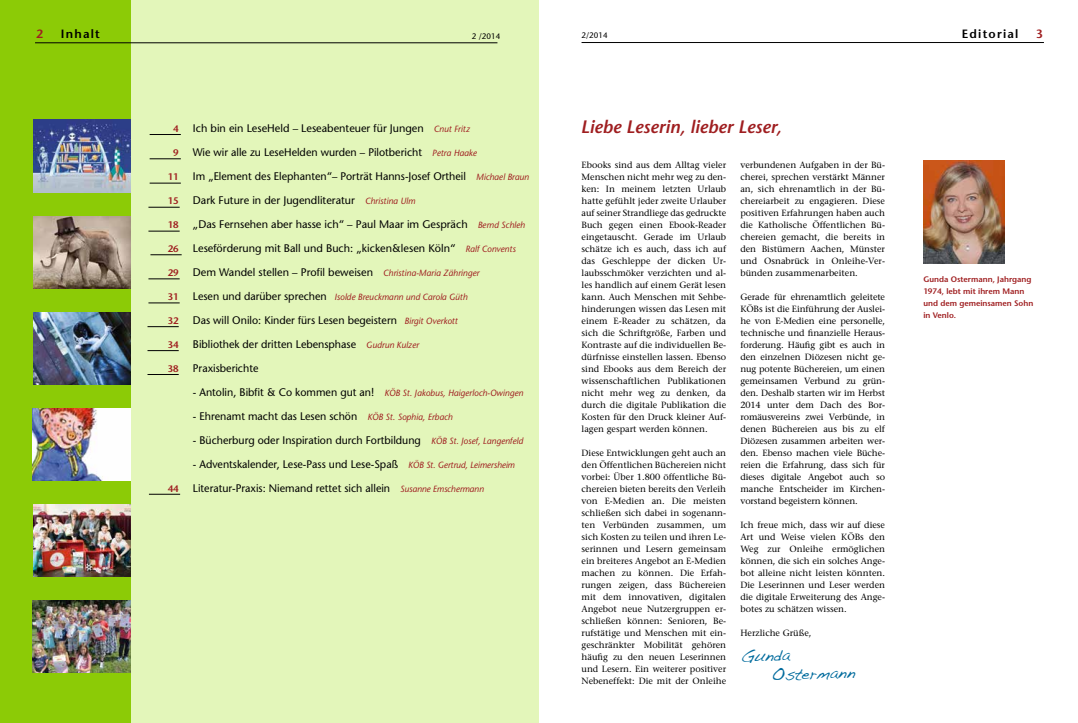
<style>
.page{position:relative;width:1078px;height:723px;background:#fff}
.page>*{position:absolute;margin:0;border:0;box-sizing:border-box;transform-origin:0 0}
.t1{font:italic 600 18px "Stone Sans";color:#9f1e20}
.t2{font:16.5px/19.8px "Handwriting Dakota";color:#006b9d}
.t3{font:600 12px "Stone Sans";letter-spacing:.1em;color:#000}
.t4{font:600 12px "Stone Sans";color:#9f1e20}
.t5{font:11px/24px "Stone Sans";color:#000}
.t6{font:600 9.5px "Stone Sans";color:#9f1e20}
.t7{font:9px/12px "Stone Serif";color:#000;text-align:justify}
.t8{font:italic 9px "Stone Sans";color:#9f1e20}
.t9{font:600 8px/12px "Stone Sans";color:#9f1e20}
.t10{font:8px "Stone Sans";color:#000}
.s1{font-style:italic;font-size:9px;color:#9f1e20}
.s2{font-style:normal;font-size:11px;color:#000}
</style>
<div class="page">
<hr style="left:581px;top:42px;width:462px;height:1px;background:#000">
<div style="left:1px;top:0;width:538px;height:723px;background:#e3f6ba"></div>
<div style="left:0;top:0;width:130px;height:723px;background:#8ccb06"></div>
<hr style="left:35px;top:43px;width:462px;height:1px;background:#000">
<hr style="left:150px;top:134px;width:31px;height:1px;background:#000">
<hr style="left:147px;top:326px;width:32px;height:1px;background:#000">
<hr style="left:148px;top:303px;width:32px;height:1px;background:#000">
<hr style="left:148px;top:279px;width:32px;height:1px;background:#000">
<hr style="left:150px;top:254px;width:32px;height:1px;background:#000">
<hr style="left:148px;top:231px;width:32px;height:1px;background:#000">
<hr style="left:148px;top:207px;width:32px;height:1px;background:#000">
<hr style="left:149px;top:494px;width:31px;height:1px;background:#000">
<hr style="left:150px;top:159px;width:31px;height:1px;background:#000">
<hr style="left:150px;top:183px;width:31px;height:1px;background:#000">
<img style="left:33px;top:312px;width:97px;height:72px">
<img style="left:33px;top:600px;width:97px;height:72px">
<img style="left:33px;top:120px;width:97px;height:72px">
<img style="left:33px;top:216px;width:97px;height:72px">
<img style="left:33px;top:408px;width:97px;height:72px">
<img style="left:33px;top:504px;width:97px;height:72px">
<img style="left:923px;top:161px;width:81px;height:103px">
<hr style="left:147px;top:350px;width:32px;height:1px;background:#000">
<hr style="left:147px;top:374px;width:32px;height:1px;background:#000">
<h3 class="t4" style="left:36px;top:26px;width:8px">2</h3>
<h3 class="t3" style="left:61px;top:26px;width:40px">Inhalt</h3>
<p class="t10" style="left:472px;top:31px;width:30px">2 /2014</p>
<h3 class="t3" style="left:61px;top:26px;width:8px">x</h3>
<p class="t10" style="left:469px;top:30px;width:28px">2/2014</p>
<p class="t10" style="left:581px;top:30px;width:28px">2/2014</p>
<h3 class="t3" style="left:961px;top:26px;width:58px">Editorial</h3>
<h3 class="t4" style="left:1035px;top:26px;width:8px">3</h3>
<p class="t6" style="left:173px;top:123px;width:7px">4</p>
<p class="t6" style="left:173px;top:147px;width:7px">9</p>
<p class="t6" style="left:168px;top:171px;width:12px">11</p>
<p class="t6" style="left:168px;top:195px;width:12px">15</p>
<p class="t6" style="left:168px;top:219px;width:12px">18</p>
<p class="t6" style="left:168px;top:243px;width:12px">26</p>
<p class="t6" style="left:168px;top:267px;width:12px">29</p>
<p class="t6" style="left:168px;top:291px;width:12px">31</p>
<p class="t6" style="left:168px;top:315px;width:12px">32</p>
<p class="t6" style="left:168px;top:339px;width:12px">34</p>
<p class="t6" style="left:168px;top:363px;width:12px">38</p>
<p class="t6" style="left:168px;top:483px;width:12px">44</p>
<p class="t5" style="left:193px;top:116px;width:337px">Ich bin ein LeseHeld – Leseabenteuer für Jungen <span class="s1">Cnut Fritz<br></span>Wie wir alle zu LeseHelden wurden – Pilotbericht <span class="s1">Petra Haake<br></span>Im „Element des Elephanten“– Porträt Hanns-Josef Ortheil <span class="s1">Michael Braun </span>Dark Future in der Jugendliteratur <span class="s1">Christina Ulm<br></span>„Das Fernsehen aber hasse ich“ – Paul Maar im Gespräch <span class="s1">Bernd Schleh </span>Leseförderung mit Ball und Buch: „kicken&amp;lesen Köln“ <span class="s1">Ralf Convents </span>Dem Wandel stellen – Profil beweisen <span class="s1">Christina-Maria Zähringer</span></p>
<p class="t8" style="left:193px;top:291px;width:276px"><span class="s2">Lesen und darüber sprechen</span> Isolde Breuckmann und Carola Güth</p>
<p class="t5" style="left:193px;top:308px;width:266px">Das will Onilo: Kinder fürs Lesen begeistern <span class="s1">Birgit Overkott<br></span>Bibliothek der dritten Lebensphase <span class="s1">Gudrun Kulzer<br></span>Praxisberichte</p>
<p class="t8" style="left:193px;top:387px;width:332px"><span class="s2">- Antolin, Bibfit &amp; Co kommen gut an!</span> KÖB St. Jakobus, Haigerloch-Owingen</p>
<p class="t5" style="left:193px;top:404px;width:261px">- Ehrenamt macht das Lesen schön <span class="s1">KÖB St. Sophia, Erbach</span></p>
<p class="t5" style="left:193px;top:428px;width:331px">- Bücherburg oder Inspiration durch Fortbildung <span class="s1">KÖB St. Josef, Langenfeld</span></p>
<p class="t5" style="left:193px;top:452px;width:323px">- Adventskalender, Lese-Pass und Lese-Spaß <span class="s1">KÖB St. Gertrud, Leimersheim<br></span>Literatur-Praxis: Niemand rettet sich allein <span class="s1">Susanne Emschermann</span></p>
<h1 class="t1" style="left:580px;top:115px;width:202px">Liebe Leserin, lieber Leser,</h1>
<p class="t7" style="left:581px;top:159px;width:146px">Ebooks sind aus dem Alltag vieler Menschen nicht mehr weg zu den&shy;ken: In meinem letzten Urlaub hatte gefühlt jeder zweite Urlauber auf seiner Strandliege das gedruckte Buch gegen einen Ebook-Reader eingetauscht. Gerade im Urlaub schätze ich es auch, dass ich auf das Geschleppe der dicken Ur&shy;laubsschmöker verzichten und al&shy;les handlich auf einem Gerät lesen kann. Auch Menschen mit Sehbe&shy;hinderungen wissen das Lesen mit einem E-Reader zu schätzen, da sich die Schriftgröße, Farben und Kontraste auf die individuellen Be&shy;dürfnisse einstellen lassen. Ebenso sind Ebooks aus dem Bereich der wissenschaftlichen Publikationen nicht mehr weg zu denken, da durch die digitale Publikation die Kosten für den Druck kleiner Auf&shy;lagen gespart werden können.</p>
<p class="t7" style="left:581px;top:447px;width:146px">Diese Entwicklungen geht auch an den Öffentlichen Büchereien nicht vorbei: Über 1.800 öffentliche Bü&shy;chereien bieten bereits den Verleih von E-Medien an. Die meisten schließen sich dabei in sogenann&shy;ten Verbünden zusammen, um sich Kosten zu teilen und ihren Le&shy;serinnen und Lesern gemeinsam ein breiteres Angebot an E-Medien machen zu können. Die Erfah&shy;rungen zeigen, dass Büchereien mit dem innovativen, digitalen Angebot neue Nutzergruppen er&shy;schließen können: Senioren, Be&shy;rufstätige und Menschen mit ein&shy;geschränkter Mobilität gehören häufig zu den neuen Leserinnen und Lesern. Ein weiterer positiver Nebeneffekt: Die mit der Onleihe</p>
<p class="t7" style="left:740px;top:159px;width:146px">verbundenen Aufgaben in der Bü&shy;cherei, sprechen verstärkt Männer an, sich ehrenamtlich in der Bü&shy;chereiarbeit zu engagieren. Diese positiven Erfahrungen haben auch die Katholische Öffentlichen Bü&shy;chereien gemacht, die bereits in den Bistümern Aachen, Münster und Osnabrück in Onleihe-Ver&shy;bünden zusammenarbeiten.</p>
<p class="t7" style="left:740px;top:291px;width:146px">Gerade für ehrenamtlich geleitete KÖBs ist die Einführung der Auslei&shy;he von E-Medien eine personelle, technische und finanzielle Heraus&shy;forderung. Häufig gibt es auch in den einzelnen Diözesen nicht ge&shy;nug potente Büchereien, um einen gemeinsamen Verbund zu grün&shy;den. Deshalb starten wir im Herbst 2014 unter dem Dach des Bor&shy;romäusvereins zwei Verbünde, in denen Büchereien aus bis zu elf Diözesen zusammen arbeiten wer&shy;den. Ebenso machen viele Büche&shy;reien die Erfahrung, dass sich für dieses digitale Angebot auch so manche Entscheider im Kirchen&shy;vorstand begeistern können.</p>
<p class="t7" style="left:740px;top:519px;width:146px">Ich freue mich, dass wir auf diese Art und Weise vielen KÖBs den Weg zur Onleihe ermöglichen können, die sich ein solches Ange&shy;bot alleine nicht leisten könnten.<br>Die Leserinnen und Leser werden die digitale Erweiterung des Ange&shy;botes zu schätzen wissen.</p>
<p class="t7" style="left:740px;top:627px;width:73px">Herzliche Grüße,</p>
<h2 class="t2" style="left:770px;top:645px;width:85px;text-indent:-30px;rotate:-2deg">Gunda<br>Ostermann</h2>
<p class="t9" style="left:923px;top:273px;width:111px">Gunda Ostermann, Jahrgang<br>1974, lebt mit ihrem Mann und dem gemeinsamen Sohn in Venlo.</p>
</div>
